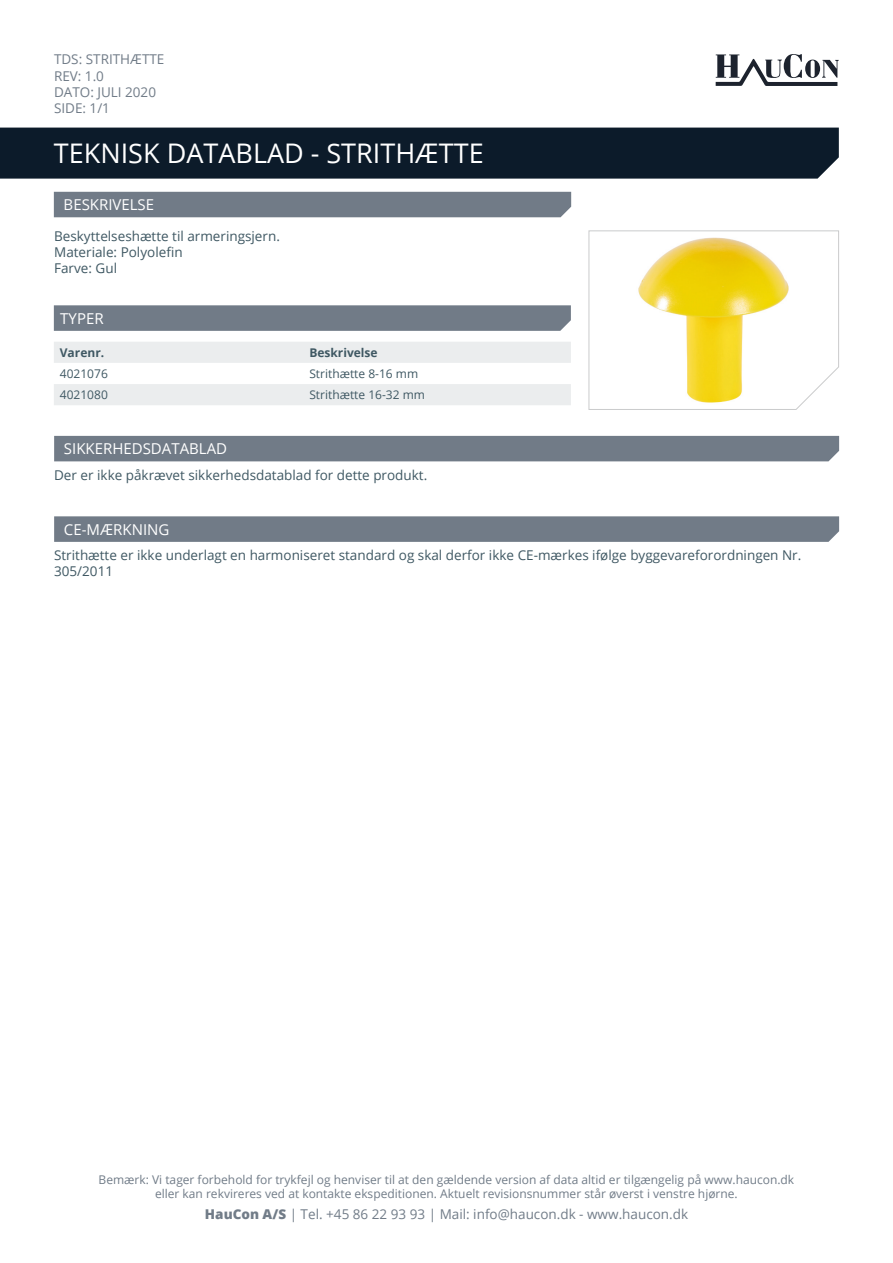
<style>
.page{position:relative;width:893px;height:1263px;background:#fff}
.page>*{position:absolute;margin:0;border:0;box-sizing:border-box;transform-origin:0 0}
.t1{font:27px "Open Sans";color:#fff}
.t2{font:15px "Open Sans";color:#fff}
.t3{font:13.5px/16.2px "Open Sans";color:#3f5863}
.t4{font:13.5px/16.2px "Open Sans";color:#717c88}
.t5{font:12px "Open Sans";color:#717c88}
.t6{font:12px "Open Sans";color:#3f5863}
.t7{font:700 12px "Open Sans";color:#3f5863}
.s1{font-weight:800}
</style>
<div class="page">
<svg style="left:716px;top:54px;width:123px;height:32px"></svg>
<div style="left:0;top:128px;width:839px;height:51px;background:#0c1b2a"></div>
<div style="left:54px;top:192px;width:517px;height:25px;background:#717b87"></div>
<svg style="left:588px;top:230px;width:251px;height:180px"></svg>
<svg style="left:54px;top:305px;width:517px;height:26px;background:#747d89"></svg>
<div style="left:54px;top:436px;width:785px;height:25px;background:#717b87"></div>
<svg style="left:54px;top:516px;width:785px;height:26px;background:#737d89"></svg>
<svg style="left:54px;top:342px;width:517px;height:63px"></svg>
<p class="t4" style="left:54px;top:51px;width:112px">TDS: STRITHÆTTE<br>REV: 1.0<br>DATO: JULI 2020<br>SIDE: 1/1</p>
<p class="t1" style="left:54px;top:135px;width:431px">TEKNISK DATABLAD - STRITHÆTTE</p>
<p class="t2" style="left:64px;top:195px;width:92px">BESKRIVELSE</p>
<p class="t3" style="left:54px;top:227px;width:227px">Beskyttelseshætte til armeringsjern.</p>
<p class="t3" style="left:54px;top:244px;width:130px">Materiale: Polyolefin</p>
<p class="t3" style="left:54px;top:260px;width:64px">Farve: Gul</p>
<p class="t2" style="left:60px;top:308px;width:45px">TYPER</p>
<p class="t7" style="left:60px;top:344px;width:46px">Varenr.</p>
<p class="t7" style="left:309px;top:344px;width:70px">Beskrivelse</p>
<p class="t6" style="left:60px;top:365px;width:50px">4021076</p>
<p class="t6" style="left:309px;top:365px;width:110px">Strithætte 8-16 mm</p>
<p class="t6" style="left:60px;top:387px;width:50px">4021080</p>
<p class="t6" style="left:309px;top:387px;width:117px">Strithætte 16-32 mm</p>
<p class="t2" style="left:64px;top:439px;width:165px">SIKKERHEDSDATABLAD</p>
<p class="t3" style="left:54px;top:467px;width:375px">Der er ikke påkrævet sikkerhedsdatablad for dette produkt.</p>
<p class="t2" style="left:64px;top:519px;width:107px">CE-MÆRKNING</p>
<p class="t3" style="left:54px;top:546px;width:749px">Strithætte er ikke underlagt en harmoniseret standard og skal derfor ikke CE-mærkes ifølge byggevareforordningen Nr.<br>305/2011</p>
<p class="t5" style="left:99px;top:1171px;width:697px">Bemærk: Vi tager forbehold for trykfejl og henviser til at den gældende version af data altid er tilgængelig på www.haucon.dk</p>
<p class="t5" style="left:155px;top:1186px;width:584px">eller kan rekvireres ved at kontakte ekspeditionen. Aktuelt revisionsnummer står øverst i venstre hjørne.</p>
<p class="t4" style="left:205px;top:1206px;width:485px"><span class="s1">HauCon A/S</span> | Tel. +45 86 22 93 93 | Mail: info@haucon.dk - www.haucon.dk</p>
</div>
